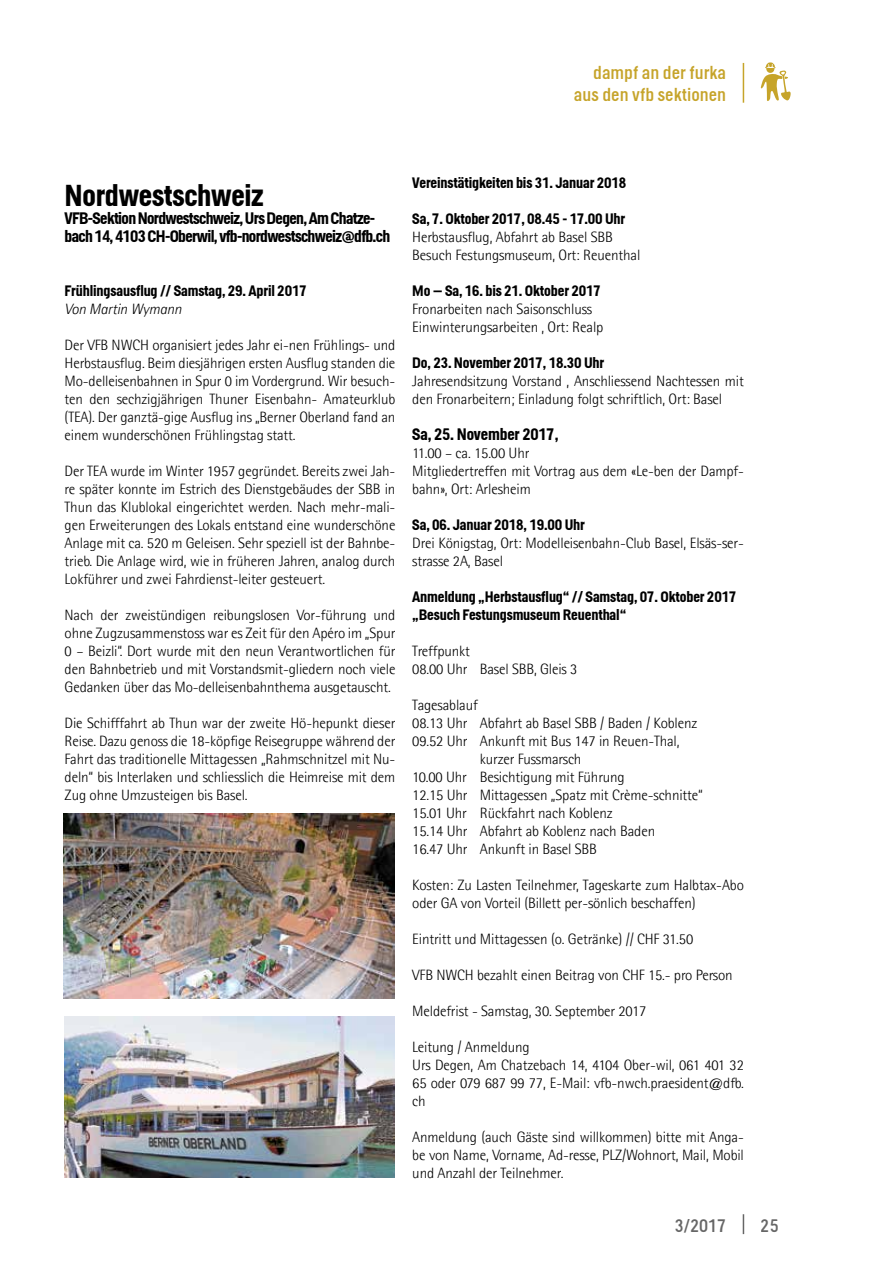
<style>
.page{position:relative;width:893px;height:1263px;background:#fff}
.page>*{position:absolute;margin:0;border:0;box-sizing:border-box;transform-origin:0 0}
.t1{font:700 30px "Helsinki";letter-spacing:-.01em;color:#000}
.t2{font:18px/21.6px "Helsinki";color:#c6a42a;text-align:right}
.t3{font:18px "Helsinki";color:#000}
.t4{font:700 16.5px/18px "Helsinki";letter-spacing:-.04em;color:#000}
.t5{font:700 16.5px "Helsinki";letter-spacing:-.01em;color:#000}
.t6{font:300 15px/18px "Agfa Rotis Semisans";letter-spacing:-.01em;color:#000}
.t7{font:700 15px/18px "Helsinki";letter-spacing:-.01em;color:#000}
.t8{font:italic 300 15px "Agfa Rotis Semisans";letter-spacing:-.01em;color:#000}
</style>
<div class="page">
<svg style="left:743px;top:1214px;width:1px;height:20px"></svg>
<hr style="left:743px;top:63px;width:1px;height:40px;background:#c6a42a">
<svg style="left:760px;top:62px;width:31px;height:39px"></svg>
<img style="left:65px;top:1016px;width:330px;height:162px">
<img style="left:64px;top:813px;width:331px;height:185px">
<p class="t2" style="left:574px;top:61px;width:154px">dampf an der furka aus den vfb sektionen</p>
<h1 class="t1" style="left:65px;top:177px;width:200px">Nordwestschweiz</h1>
<p class="t4" style="left:65px;top:209px;width:327px">VFB-Sektion Nordwestschweiz, Urs Degen, Am Chatze&shy;bach 14, 4103 CH-Oberwil, vfb-nordwestschweiz@dfb.ch</p>
<p class="t7" style="left:65px;top:281px;width:244px">Frühlingsausflug // Samstag, 29. April 2017</p>
<p class="t8" style="left:65px;top:300px;width:119px">Von Martin Wymann</p>
<p class="t6" style="left:65px;top:336px;width:332px;text-align:justify">Der VFB NWCH organisiert jedes Jahr ei-nen Frühlings- und Herbstausflug. Beim diesjährigen ersten Ausflug standen die Mo-delleisenbahnen in Spur 0 im Vordergrund. Wir besuch&shy;ten den sechzigjährigen Thuner Eisenbahn- Amateurklub (TEA). Der ganztä-gige Ausflug ins „Berner Oberland fand an einem wunderschönen Frühlingstag statt.</p>
<p class="t6" style="left:65px;top:462px;width:332px;text-align:justify">Der TEA wurde im Winter 1957 gegründet. Bereits zwei Jah&shy;re später konnte im Estrich des Dienstgebäudes der SBB in Thun das Klublokal eingerichtet werden. Nach mehr-mali&shy;gen Erweiterungen des Lokals entstand eine wunderschöne Anlage mit ca. 520 m Geleisen. Sehr speziell ist der Bahnbe&shy;trieb. Die Anlage wird, wie in früheren Jahren, analog durch Lokführer und zwei Fahrdienst-leiter gesteuert.</p>
<p class="t6" style="left:65px;top:606px;width:332px;text-align:justify">Nach der zweistündigen reibungslosen Vor-führung und ohne Zugzusammenstoss war es Zeit für den Apéro im „Spur 0 – Beizli“. Dort wurde mit den neun Verantwortlichen für den Bahnbetrieb und mit Vorstandsmit-gliedern noch viele Gedanken über das Mo-delleisenbahnthema ausgetauscht.</p>
<p class="t6" style="left:65px;top:714px;width:332px;text-align:justify">Die Schifffahrt ab Thun war der zweite Hö-hepunkt dieser Reise. Dazu genoss die 18-köpfige Reisegruppe während der Fahrt das traditionelle Mittagessen „Rahmschnitzel mit Nu&shy;deln“ bis Interlaken und schliesslich die Heimreise mit dem Zug ohne Umzusteigen bis Basel.</p>
<p class="t7" style="left:412px;top:173px;width:216px">Vereinstätigkeiten bis 31. Januar 2018</p>
<p class="t7" style="left:412px;top:209px;width:214px">Sa, 7. Oktober 2017, 08.45 - 17.00 Uhr</p>
<p class="t6" style="left:412px;top:228px;width:230px">Herbstausflug, Abfahrt ab Basel SBB<br>Besuch Festungsmuseum, Ort: Reuenthal</p>
<p class="t7" style="left:412px;top:281px;width:190px">Mo – Sa, 16. bis 21. Oktober 2017</p>
<p class="t6" style="left:412px;top:300px;width:193px">Fronarbeiten nach Saisonschluss<br>Einwinterungsarbeiten , Ort: Realp</p>
<p class="t7" style="left:412px;top:353px;width:194px">Do, 23. November 2017, 18.30 Uhr</p>
<p class="t6" style="left:412px;top:372px;width:333px">Jahresendsitzung Vorstand , Anschliessend Nachtessen mit den Fronarbeitern; Einladung folgt schriftlich, Ort: Basel</p>
<p class="t5" style="left:412px;top:424px;width:148px">Sa, 25. November 2017,</p>
<p class="t6" style="left:412px;top:444px;width:333px">11.00 – ca. 15.00 Uhr<br>Mitgliedertreffen mit Vortrag aus dem «Le-ben der Dampf&shy;bahn», Ort: Arlesheim</p>
<p class="t7" style="left:412px;top:515px;width:174px">Sa, 06. Januar 2018, 19.00 Uhr</p>
<p class="t6" style="left:412px;top:534px;width:333px">Drei Königstag, Ort: Modelleisenbahn-Club Basel, Elsäs-ser&shy;strasse 2A, Basel</p>
<p class="t7" style="left:412px;top:587px;width:326px">Anmeldung „Herbstausflug“ // Samstag, 07. Oktober 2017 „Besuch Festungsmuseum Reuenthal“</p>
<p class="t6" style="left:412px;top:642px;width:167px">Treffpunkt<br>08.00 Uhr Basel SBB, Gleis 3</p>
<p class="t6" style="left:412px;top:696px;width:67px">Tagesablauf</p>
<p class="t6" style="left:412px;top:714px;width:286px">08.13 Uhr Abfahrt ab Basel SBB / Baden / Koblenz</p>
<p class="t6" style="left:412px;top:732px;width:269px">09.52 Uhr Ankunft mit Bus 147 in Reuen-Thal,</p>
<p class="t6" style="left:480px;top:750px;width:103px">kurzer Fussmarsch</p>
<p class="t6" style="left:412px;top:768px;width:214px">10.00 Uhr Besichtigung mit Führung</p>
<p class="t6" style="left:412px;top:786px;width:292px">12.15 Uhr Mittagessen „Spatz mit Crème-schnitte“</p>
<p class="t6" style="left:412px;top:804px;width:202px">15.01 Uhr Rückfahrt nach Koblenz</p>
<p class="t6" style="left:412px;top:822px;width:244px">15.14 Uhr Abfahrt ab Koblenz nach Baden</p>
<p class="t6" style="left:412px;top:840px;width:186px">16.47 Uhr Ankunft in Basel SBB</p>
<p class="t6" style="left:412px;top:876px;width:333px">Kosten: Zu Lasten Teilnehmer, Tageskarte zum Halbtax-Abo oder GA von Vorteil (Billett per-sönlich beschaffen)</p>
<p class="t6" style="left:412px;top:930px;width:282px">Eintritt und Mittagessen (o. Getränke) // CHF 31.50</p>
<p class="t6" style="left:412px;top:966px;width:322px">VFB NWCH bezahlt einen Beitrag von CHF 15.- pro Person</p>
<p class="t6" style="left:412px;top:1002px;width:236px">Meldefrist - Samstag, 30. September 2017</p>
<p class="t6" style="left:412px;top:1038px;width:333px">Leitung / Anmeldung<br>Urs Degen, Am Chatzebach 14, 4104 Ober-wil, 061 401 32<br>65 oder 079 687 99 77, E-Mail: vfb-nwch.praesident@dfb. ch</p>
<p class="t6" style="left:412px;top:1128px;width:333px;text-align:justify">Anmeldung (auch Gäste sind willkommen) bitte mit Anga&shy;be von Name, Vorname, Ad-resse, PLZ/Wohnort, Mail, Mobil und Anzahl der Teilnehmer.</p>
<p class="t3" style="left:674px;top:1215px;width:53px">3/2017</p>
<p class="t3" style="left:761px;top:1215px;width:19px">25</p>
</div>
